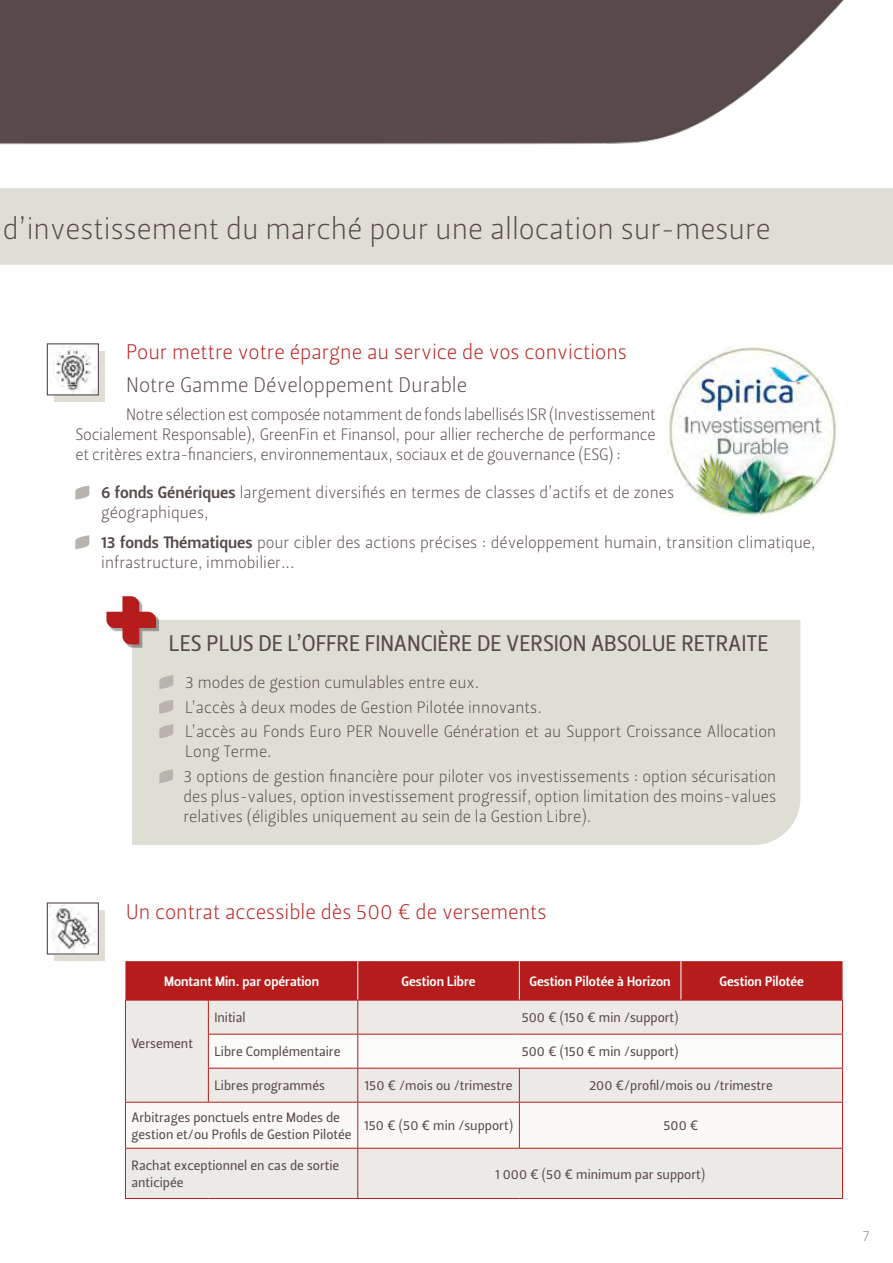
<style>
.page{position:relative;width:893px;height:1263px;background:#fff}
.page>*{position:absolute;margin:0;border:0;box-sizing:border-box;transform-origin:0 0}
.t1{font:30px "Leitura Sans Grot 1";color:#584a4a}
.t2{font:22.5px "Leitura Sans Grot 2";letter-spacing:-.005em;color:#584a4a}
.t3{font:21px "Leitura Sans Grot 1";color:#b71c1c}
.t4{font:21px "Leitura Sans Grot 1";color:#584a4a}
.t5{font:16.5px/19.8px "Leitura Sans Grot 1";color:#584a4a}
.t6{font:15px "Leitura Sans Grot 1";color:#878787}
.t7{font:13.5px/16.2px "Leitura Sans Grot 2";color:#584a4a}
.t8{font:13.5px "Leitura Sans Grot 3";color:#fff}
.s1{font-family:"Leitura Sans Grot 3"}
</style>
<div class="page">
<img style="left:0;top:0;width:844px;height:145px">
<div style="left:0;top:188px;width:893px;height:77px;background:#deded4"></div>
<svg style="left:75px;top:486px;width:14px;height:14px"></svg>
<svg style="left:75px;top:535px;width:14px;height:14px"></svg>
<div style="left:54px;top:351px;width:51px;height:51px;background:#deded4"></div>
<div style="left:47px;top:344px;width:51px;height:51px;background:#fff"></div>
<img style="left:53px;top:346px;width:43px;height:47px">
<div style="left:47px;top:343px;width:52px;height:52px;border:1px solid #584a4a"></div>
<div style="left:132px;top:620px;width:668px;height:225px;background:#deded4"></div>
<svg style="left:159px;top:675px;width:14px;height:14px"></svg>
<svg style="left:159px;top:700px;width:14px;height:14px"></svg>
<svg style="left:159px;top:724px;width:14px;height:14px"></svg>
<svg style="left:159px;top:769px;width:13px;height:14px"></svg>
<div style="left:109px;top:599px;width:50px;height:49px;background:#000;opacity:.33"></div>
<svg style="left:106px;top:596px;width:50px;height:48px"></svg>
<div style="left:54px;top:910px;width:51px;height:51px;background:#deded4"></div>
<div style="left:47px;top:903px;width:51px;height:51px;background:#fff"></div>
<img style="left:49px;top:905px;width:47px;height:47px">
<div style="left:47px;top:902px;width:52px;height:52px;border:1px solid #584a4a"></div>
<div style="left:125px;top:961px;width:717px;height:39px;background:#b71c1c"></div>
<div style="left:126px;top:1001px;width:716px;height:197px;background:#eceae6"></div>
<svg style="left:209px;top:1035px;width:633px;height:33px"></svg>
<svg style="left:126px;top:1103px;width:716px;height:45px"></svg>
<hr style="left:357px;top:961px;width:1px;height:39px;background:#fff">
<hr style="left:519px;top:961px;width:1px;height:39px;background:#fff">
<hr style="left:681px;top:961px;width:1px;height:39px;background:#fff">
<hr style="left:125px;top:1000px;width:83px;height:1px;background:#b71c1c">
<hr style="left:125px;top:1000px;width:1px;height:34px;background:#b71c1c">
<hr style="left:208px;top:1000px;width:150px;height:1px;background:#b71c1c">
<hr style="left:208px;top:1000px;width:1px;height:34px;background:#b71c1c">
<hr style="left:358px;top:1000px;width:161px;height:1px;background:#b71c1c">
<hr style="left:357px;top:1000px;width:1px;height:34px;background:#b71c1c">
<hr style="left:519px;top:1000px;width:162px;height:1px;background:#b71c1c">
<hr style="left:681px;top:1000px;width:162px;height:1px;background:#b71c1c">
<hr style="left:842px;top:1000px;width:1px;height:34px;background:#b71c1c">
<hr style="left:125px;top:1034px;width:1px;height:34px;background:#b71c1c">
<hr style="left:208px;top:1034px;width:150px;height:1px;background:#b71c1c">
<hr style="left:208px;top:1034px;width:1px;height:34px;background:#b71c1c">
<hr style="left:358px;top:1034px;width:161px;height:1px;background:#b71c1c">
<hr style="left:357px;top:1034px;width:1px;height:34px;background:#b71c1c">
<hr style="left:519px;top:1034px;width:162px;height:1px;background:#b71c1c">
<hr style="left:681px;top:1034px;width:162px;height:1px;background:#b71c1c">
<hr style="left:842px;top:1034px;width:1px;height:34px;background:#b71c1c">
<hr style="left:125px;top:1068px;width:1px;height:34px;background:#b71c1c">
<hr style="left:208px;top:1068px;width:150px;height:1px;background:#b71c1c">
<hr style="left:208px;top:1068px;width:1px;height:34px;background:#b71c1c">
<hr style="left:358px;top:1068px;width:161px;height:1px;background:#b71c1c">
<hr style="left:357px;top:1068px;width:1px;height:34px;background:#b71c1c">
<hr style="left:519px;top:1068px;width:162px;height:1px;background:#b71c1c">
<hr style="left:519px;top:1068px;width:1px;height:34px;background:#b71c1c">
<hr style="left:681px;top:1068px;width:162px;height:1px;background:#b71c1c">
<hr style="left:842px;top:1068px;width:1px;height:34px;background:#b71c1c">
<hr style="left:125px;top:1102px;width:83px;height:1px;background:#b71c1c">
<hr style="left:125px;top:1102px;width:1px;height:46px;background:#b71c1c">
<hr style="left:208px;top:1102px;width:150px;height:1px;background:#b71c1c">
<hr style="left:358px;top:1102px;width:161px;height:1px;background:#b71c1c">
<hr style="left:357px;top:1102px;width:1px;height:46px;background:#b71c1c">
<hr style="left:519px;top:1102px;width:162px;height:1px;background:#b71c1c">
<hr style="left:519px;top:1102px;width:1px;height:46px;background:#b71c1c">
<hr style="left:681px;top:1102px;width:162px;height:1px;background:#b71c1c">
<hr style="left:842px;top:1102px;width:1px;height:46px;background:#b71c1c">
<hr style="left:125px;top:1148px;width:83px;height:1px;background:#b71c1c">
<hr style="left:125px;top:1148px;width:1px;height:50px;background:#b71c1c">
<hr style="left:208px;top:1148px;width:150px;height:1px;background:#b71c1c">
<hr style="left:358px;top:1148px;width:161px;height:1px;background:#b71c1c">
<hr style="left:357px;top:1148px;width:1px;height:50px;background:#b71c1c">
<hr style="left:519px;top:1148px;width:162px;height:1px;background:#b71c1c">
<hr style="left:681px;top:1148px;width:162px;height:1px;background:#b71c1c">
<hr style="left:842px;top:1148px;width:1px;height:50px;background:#b71c1c">
<hr style="left:125px;top:1198px;width:83px;height:1px;background:#b71c1c">
<hr style="left:208px;top:1198px;width:150px;height:1px;background:#b71c1c">
<hr style="left:358px;top:1198px;width:161px;height:1px;background:#b71c1c">
<hr style="left:519px;top:1198px;width:162px;height:1px;background:#b71c1c">
<hr style="left:681px;top:1198px;width:162px;height:1px;background:#b71c1c">
<img style="left:664px;top:343px;width:176px;height:176px;border-radius:84px">
<h1 class="t1" style="left:3px;top:208px;width:769px">d’investissement du marché pour une allocation sur-mesure</h1>
<p class="t3" style="left:126px;top:338px;width:502px">Pour mettre votre épargne au service de vos convictions</p>
<p class="t4" style="left:126px;top:371px;width:342px">Notre Gamme Développement Durable</p>
<p class="t5" style="left:76px;top:405px;width:582px;text-align:justify;text-indent:51px">Notre sélection est composée notamment de fonds labellisés ISR (Investissement Socialement Responsable), GreenFin et Finansol, pour allier recherche de performance et critères extra-financiers, environnementaux, sociaux et de gouvernance (ESG) :</p>
<p class="t5" style="left:101px;top:483px;width:574px"><span class="s1">6 fonds Génériques</span> largement diversifiés en termes de classes d’actifs et de zones géographiques,</p>
<p class="t5" style="left:101px;top:533px;width:716px"><span class="s1">13 fonds Thématiques</span> pour cibler des actions précises : développement humain, transition climatique, infrastructure, immobilier...</p>
<h2 class="t2" style="left:169px;top:628px;width:601px">LES PLUS DE L’OFFRE FINANCIÈRE DE VERSION ABSOLUE RETRAITE</h2>
<p class="t5" style="left:185px;top:670px;width:593px;line-height:24.6px">3 modes de gestion cumulables entre eux.<br>L’accès à deux modes de Gestion Pilotée innovants.<br>L’accès au Fonds Euro PER Nouvelle Génération et au Support Croissance Allocation</p>
<p class="t5" style="left:183px;top:739px;width:594px;line-height:25px">Long Terme.<br>3 options de gestion financière pour piloter vos investissements : option sécurisation</p>
<p class="t5" style="left:183px;top:786px;width:594px">des plus-values, option investissement progressif, option limitation des moins-values relatives (éligibles uniquement au sein de la Gestion Libre).</p>
<p class="t3" style="left:126px;top:898px;width:422px">Un contrat accessible dès 500 € de versements</p>
<p class="t8" style="left:164px;top:972px;width:157px">Montant Min. par opération</p>
<p class="t8" style="left:401px;top:972px;width:76px">Gestion Libre</p>
<p class="t8" style="left:530px;top:972px;width:143px">Gestion Pilotée à Horizon</p>
<p class="t8" style="left:719px;top:972px;width:86px">Gestion Pilotée</p>
<p class="t7" style="left:214px;top:1010px;width:33px">Initial</p>
<p class="t7" style="left:522px;top:1010px;width:159px">500 € (150 € min /support)</p>
<p class="t7" style="left:214px;top:1044px;width:128px">Libre Complémentaire</p>
<p class="t7" style="left:522px;top:1044px;width:159px">500 € (150 € min /support)</p>
<p class="t7" style="left:214px;top:1078px;width:112px">Libres programmés</p>
<p class="t7" style="left:364px;top:1078px;width:150px">150 € /mois ou /trimestre</p>
<p class="t7" style="left:589px;top:1078px;width:185px">200 €/profil/mois ou /trimestre</p>
<p class="t7" style="left:131px;top:1110px;width:222px">Arbitrages ponctuels entre Modes de gestion et/ou Profils de Gestion Pilotée</p>
<p class="t7" style="left:364px;top:1118px;width:150px">150 € (50 € min /support)</p>
<p class="t7" style="left:663px;top:1118px;width:37px">500 €</p>
<p class="t7" style="left:131px;top:1158px;width:209px">Rachat exceptionnel en cas de sortie anticipée</p>
<p class="t7" style="left:495px;top:1166px;width:212px">1 000 € (50 € minimum par support)</p>
<p class="t7" style="left:131px;top:1036px;width:63px">Versement</p>
<p class="t6" style="left:863px;top:1225px;width:8px">7</p>
</div>
